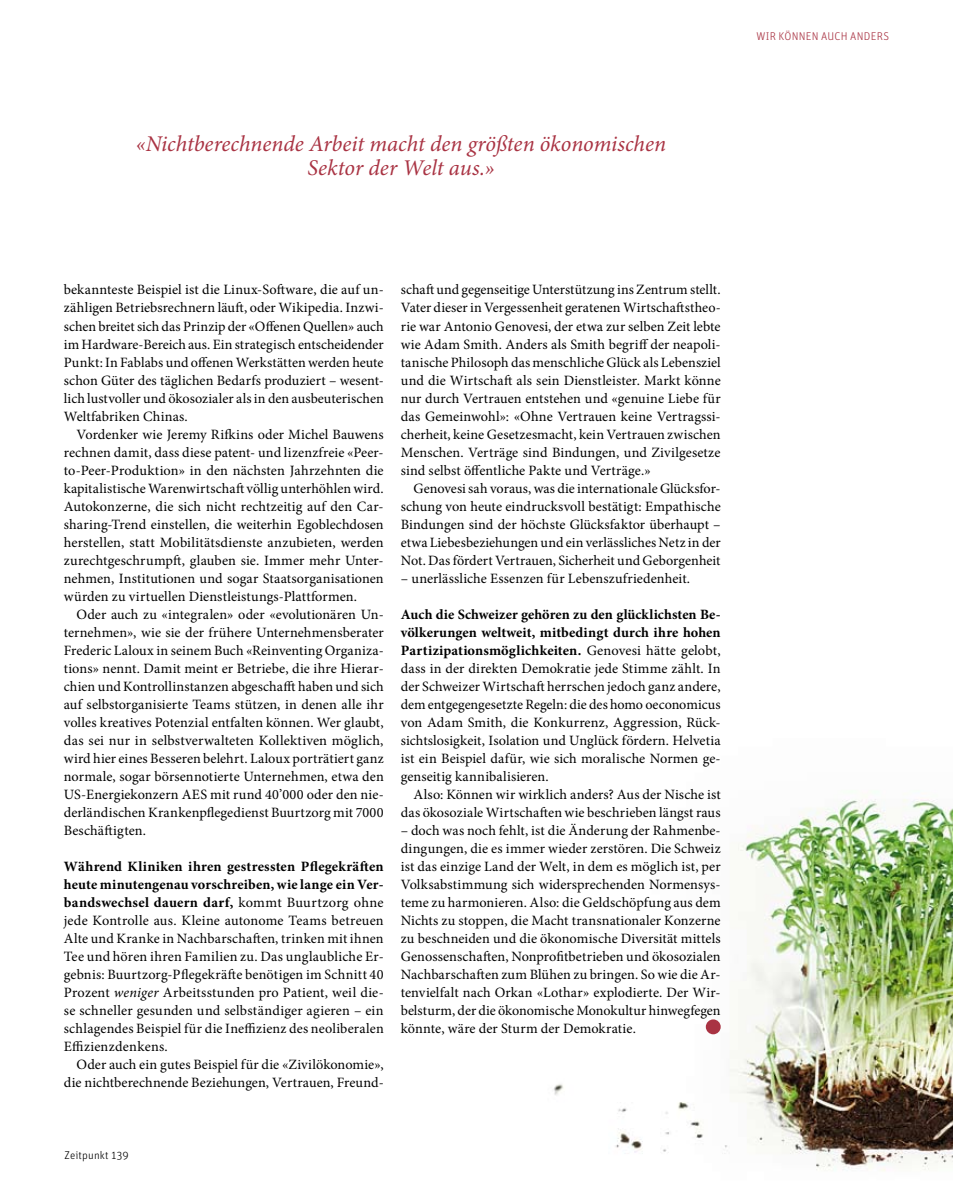
<style>
.page{position:relative;width:953px;height:1191px;background:#fff}
.page>*{position:absolute;margin:0;border:0;box-sizing:border-box;transform-origin:0 0}
.t1{font:italic 22.5px/24px "Minion Pro";letter-spacing:-.005em;color:#a93343;text-align:center}
.t2{font:14.25px/18px "Minion Pro";letter-spacing:.005em;color:#000;text-align:justify}
.t3{font:300 11.25px "Unit OT";color:#a93343}
.t4{font:300 11.25px "Unit OT";letter-spacing:.015em;color:#000}
.s1{font-weight:700}
.s2{font-style:italic}
</style>
<div class="page">
<img style="left:553px;top:795px;width:399px;height:376px">
<div style="left:705px;top:1019px;width:15px;height:15px;background:#a93343;border-radius:50%"></div>
<h1 class="t1" style="left:136px;top:131px;width:531px">«Nichtberechnende Arbeit macht den größten ökonomischen<br>Sektor der Welt aus.»</h1>
<p class="t3" style="left:756px;top:29px;width:43px">WIR KÖNNEN</p>
<p class="t3" style="left:821px;top:29px;width:8px">AUCH</p>
<p class="t3" style="left:850px;top:29px;width:8px">ANDERS</p>
<p class="t2" style="left:64px;top:281px;width:321px">bekannteste Beispiel ist die Linux-Software, die auf un&shy;zähligen Betriebsrechnern läuft, oder Wikipedia. Inzwi&shy;schen breitet sich das Prinzip der «Offenen Quellen» auch im Hardware-Bereich aus. Ein strategisch entscheidender Punkt: In Fablabs und offenen Werkstätten werden heute schon Güter des täglichen Bedarfs produziert – wesent&shy;lich lustvoller und ökosozialer als in den ausbeuterischen Weltfabriken Chinas.</p>
<p class="t2" style="left:64px;top:425px;width:321px;text-indent:13px">Vordenker wie Jeremy Rifkins oder Michel Bauwens rechnen damit, dass diese patent- und lizenzfreie «Peer&shy;to-Peer-Produktion» in den nächsten Jahrzehnten die kapitalistische Warenwirtschaft völlig unterhöhlen wird.<br>Autokonzerne, die sich nicht rechtzeitig auf den Car&shy;sharing-Trend einstellen, die weiterhin Egoblechdosen herstellen, statt Mobilitätsdienste anzubieten, werden zurechtgeschrumpft, glauben sie. Immer mehr Unter&shy;nehmen, Institutionen und sogar Staatsorganisationen würden zu virtuellen Dienstleistungs-Plattformen.</p>
<p class="t2" style="left:64px;top:605px;width:321px;text-indent:13px">Oder auch zu «integralen» oder «evolutionären Un&shy;ternehmen», wie sie der frühere Unternehmensberater Frederic Laloux in seinem Buch «Reinventing Organiza&shy;tions» nennt. Damit meint er Betriebe, die ihre Hierar&shy;chien und Kontrollinstanzen abgeschafft haben und sich auf selbstorganisierte Teams stützen, in denen alle ihr volles kreatives Potenzial entfalten können. Wer glaubt, das sei nur in selbstverwalteten Kollektiven möglich, wird hier eines Besseren belehrt. Laloux porträtiert ganz normale, sogar börsennotierte Unternehmen, etwa den US-Energiekonzern AES mit rund 40’000 oder den nie&shy;derländischen Krankenpflegedienst Buurtzorg mit 7000<br>Beschäftigten.</p>
<p class="t2" style="left:64px;top:857px;width:321px"><span class="s1">Während Kliniken ihren gestressten Pflegekräften heute minutengenau vorschreiben, wie lange ein Ver&shy;bandswechsel dauern darf,</span> kommt Buurtzorg ohne jede Kontrolle aus. Kleine autonome Teams betreuen Alte und Kranke in Nachbarschaften, trinken mit ihnen Tee und hören ihren Familien zu. Das unglaubliche Er&shy;gebnis: Buurtzorg-Pflegekräfte benötigen im Schnitt 40<br>Prozent <span class="s2">weniger</span> Arbeitsstunden pro Patient, weil die&shy;se schneller gesunden und selbständiger agieren – ein schlagendes Beispiel für die Ineffizienz des neoliberalen Effizienzdenkens.</p>
<p class="t2" style="left:64px;top:1055px;width:321px;text-align:right">Oder auch ein gutes Beispiel für die «Zivilökonomie», die nichtberechnende Beziehungen, Vertrauen, Freund-</p>
<p class="t2" style="left:401px;top:281px;width:321px">schaft und gegenseitige Unterstützung ins Zentrum stellt.<br>Vater dieser in Vergessenheit geratenen Wirtschaftstheo&shy;rie war Antonio Genovesi, der etwa zur selben Zeit lebte wie Adam Smith. Anders als Smith begriff der neapoli&shy;tanische Philosoph das menschliche Glück als Lebensziel und die Wirtschaft als sein Dienstleister. Markt könne nur durch Vertrauen entstehen und «genuine Liebe für das Gemeinwohl»: «Ohne Vertrauen keine Vertragssi&shy;cherheit, keine Gesetzesmacht, kein Vertrauen zwischen Menschen. Verträge sind Bindungen, und Zivilgesetze sind selbst öffentliche Pakte und Verträge.»</p>
<p class="t2" style="left:401px;top:479px;width:321px;text-indent:13px">Genovesi sah voraus, was die internationale Glücksfor&shy;schung von heute eindrucksvoll bestätigt: Empathische Bindungen sind der höchste Glücksfaktor überhaupt – etwa Liebesbeziehungen und ein verlässliches Netz in der Not. Das fördert Vertrauen, Sicherheit und Geborgenheit</p>
<p class="t2" style="left:401px;top:569px;width:291px">– unerlässliche Essenzen für Lebenszufriedenheit.</p>
<p class="t2" style="left:401px;top:605px;width:321px"><span class="s1">Auch die Schweizer gehören zu den glücklichsten Be&shy;völkerungen weltweit, mitbedingt durch ihre hohen Partizipationsmöglichkeiten.</span> Genovesi hätte gelobt, dass in der direkten Demokratie jede Stimme zählt. In der Schweizer Wirtschaft herrschen jedoch ganz andere, dem entgegengesetzte Regeln: die des homo oeconomicus von Adam Smith, die Konkurrenz, Aggression, Rück&shy;sichtslosigkeit, Isolation und Unglück fördern. Helvetia ist ein Beispiel dafür, wie sich moralische Normen ge&shy;genseitig kannibalisieren.</p>
<p class="t2" style="left:401px;top:785px;width:321px;text-align:right">Also: Können wir wirklich anders? Aus der Nische ist das ökosoziale Wirtschaften wie beschrieben längst raus</p>
<p class="t2" style="left:401px;top:821px;width:321px">– doch was noch fehlt, ist die Änderung der Rahmenbe&shy;dingungen, die es immer wieder zerstören. Die Schweiz ist das einzige Land der Welt, in dem es möglich ist, per Volksabstimmung sich widersprechenden Normensys&shy;teme zu harmonieren. Also: die Geldschöpfung aus dem Nichts zu stoppen, die Macht transnationaler Konzerne zu beschneiden und die ökonomische Diversität mittels Genossenschaften, Nonprofitbetrieben und ökosozialen Nachbarschaften zum Blühen zu bringen. So wie die Ar&shy;tenvielfalt nach Orkan «Lothar» explodierte. Der Wir&shy;belsturm, der die ökonomische Monokultur hinwegfegen könnte, wäre der Sturm der Demokratie.</p>
<p class="t4" style="left:64px;top:1148px;width:66px">ZEITPUNKT 139</p>
</div>
